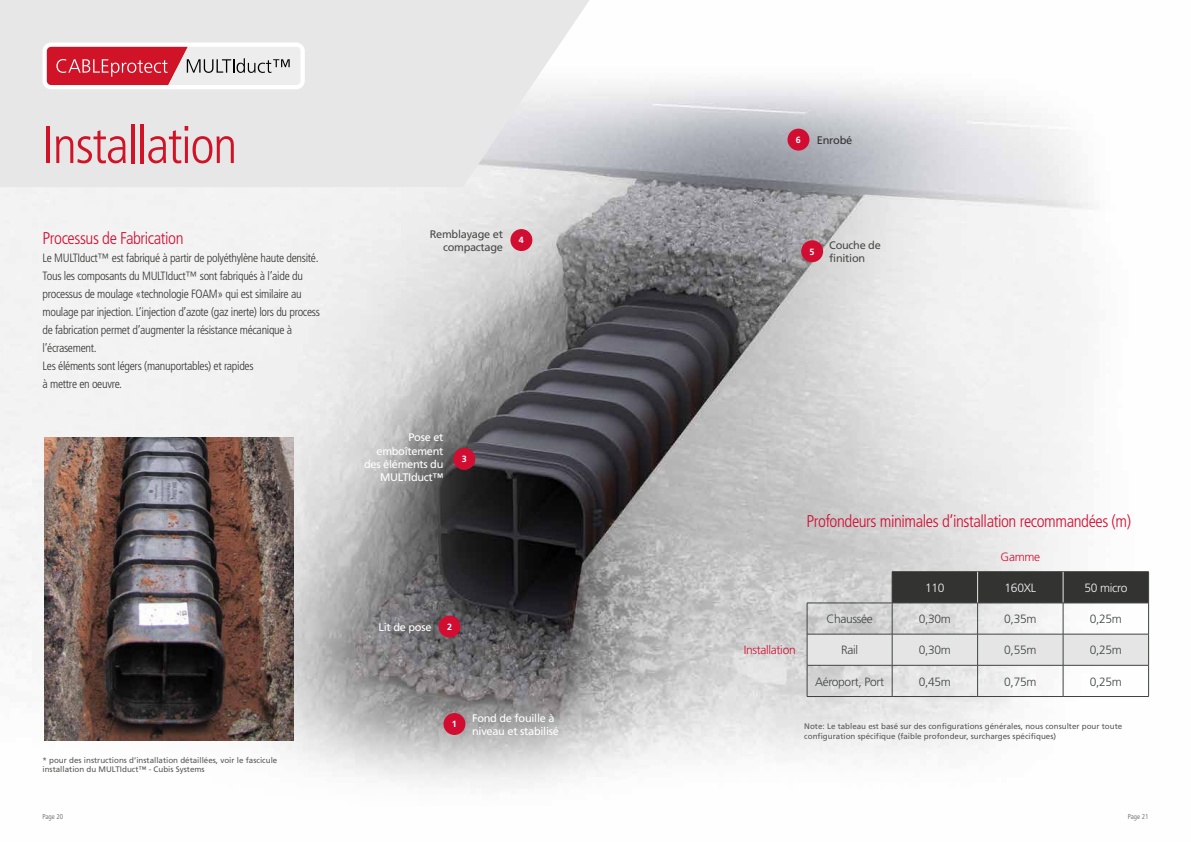
<style>
.page{position:relative;width:1191px;height:842px;background:#fff}
.page>*{position:absolute;margin:0;border:0;box-sizing:border-box;transform-origin:0 0}
.t1{font:300 condensed 52px "Frutiger";letter-spacing:-.025em;color:#d11327}
.t2{font:300 condensed 17px "Frutiger";letter-spacing:-.025em;color:#d10e31}
.t3{font:300 condensed 12px/18px "Frutiger";letter-spacing:-.025em;color:#333332}
.t4{font:300 12px "Frutiger";letter-spacing:-.025em;color:#3d4541}
.t5{font:300 12px "Frutiger";letter-spacing:-.025em;color:#d10e31}
.t6{font:300 12px "Frutiger";letter-spacing:-.025em;color:#f8f7f7}
.t7{font:11px/13.2px "Frutiger";letter-spacing:-.025em;color:#fff}
.t8{font:11px/13.2px "Frutiger";letter-spacing:-.025em;color:#4a4a49;text-align:right}
.t9{font:11px "Frutiger";letter-spacing:-.025em;color:#333332}
.t10{font:700 9px "Frutiger";color:#fff}
.t11{font:8px/9.6px "Frutiger";color:#575756}
.t12{font:300 condensed 7px "Frutiger";color:#575756}
</style>
<div class="page">
<img style="left:33px;top:0;width:1117px;height:801px">
<svg style="left:0;top:0;width:589px;height:187px;background:#e6e6e7"></svg>
<div style="left:43px;top:43px;width:262px;height:46px;background:#fff;border-radius:9px"></div>
<svg style="left:47px;top:47px;width:253px;height:38px;background:#d77c86"></svg>
<div style="left:443px;top:713px;width:22px;height:22px;background:#d10e31;border-radius:50%"></div>
<div style="left:438px;top:616px;width:22px;height:22px;background:#d10e31;border-radius:50%"></div>
<div style="left:453px;top:448px;width:22px;height:22px;background:#d10e31;border-radius:50%"></div>
<div style="left:510px;top:229px;width:22px;height:22px;background:#d10e31;border-radius:50%"></div>
<div style="left:801px;top:240px;width:22px;height:22px;background:#d10e31;border-radius:50%"></div>
<div style="left:787px;top:129px;width:22px;height:22px;background:#d10e31;border-radius:50%"></div>
<img style="left:44px;top:437px;width:249px;height:303px">
<div style="left:893px;top:573px;width:255px;height:30px;background:#333332"></div>
<div style="left:808px;top:635px;width:340px;height:30px;background:#e5e5e5"></div>
<hr style="left:807px;top:603px;width:85px;height:1px;background:#3d4541">
<hr style="left:807px;top:603px;width:1px;height:31px;background:#3d4541">
<hr style="left:892px;top:603px;width:1px;height:31px;background:#3d4541">
<hr style="left:977px;top:603px;width:1px;height:31px;background:#3d4541">
<hr style="left:1063px;top:603px;width:1px;height:31px;background:#3d4541">
<hr style="left:1148px;top:603px;width:1px;height:31px;background:#3d4541">
<hr style="left:807px;top:634px;width:85px;height:1px;background:#3d4541">
<hr style="left:807px;top:634px;width:1px;height:31px;background:#3d4541">
<hr style="left:892px;top:634px;width:85px;height:1px;background:#3d4541">
<hr style="left:892px;top:634px;width:1px;height:31px;background:#3d4541">
<hr style="left:977px;top:634px;width:86px;height:1px;background:#3d4541">
<hr style="left:977px;top:634px;width:1px;height:31px;background:#3d4541">
<hr style="left:1063px;top:634px;width:85px;height:1px;background:#3d4541">
<hr style="left:1063px;top:634px;width:1px;height:31px;background:#3d4541">
<hr style="left:1148px;top:634px;width:1px;height:31px;background:#3d4541">
<hr style="left:807px;top:665px;width:85px;height:1px;background:#3d4541">
<hr style="left:807px;top:665px;width:1px;height:31px;background:#3d4541">
<hr style="left:892px;top:665px;width:85px;height:1px;background:#3d4541">
<hr style="left:892px;top:665px;width:1px;height:31px;background:#3d4541">
<hr style="left:977px;top:665px;width:86px;height:1px;background:#3d4541">
<hr style="left:977px;top:665px;width:1px;height:31px;background:#3d4541">
<hr style="left:1063px;top:665px;width:85px;height:1px;background:#3d4541">
<hr style="left:1063px;top:665px;width:1px;height:31px;background:#3d4541">
<hr style="left:1148px;top:665px;width:1px;height:31px;background:#3d4541">
<hr style="left:807px;top:696px;width:85px;height:1px;background:#3d4541">
<hr style="left:892px;top:696px;width:85px;height:1px;background:#3d4541">
<hr style="left:977px;top:696px;width:86px;height:1px;background:#3d4541">
<hr style="left:1063px;top:696px;width:85px;height:1px;background:#3d4541">
<hr style="left:977px;top:572px;width:86px;height:1px;background:#333332">
<hr style="left:1063px;top:572px;width:85px;height:1px;background:#333332">
<hr style="left:1063px;top:572px;width:1px;height:31px;background:#e7e7e7">
<hr style="left:1148px;top:572px;width:1px;height:31px;background:#3d4541">
<hr style="left:977px;top:603px;width:86px;height:1px;background:#3d4541">
<hr style="left:1063px;top:603px;width:85px;height:1px;background:#3d4541">
<hr style="left:892px;top:572px;width:85px;height:1px;background:#333332">
<hr style="left:892px;top:572px;width:1px;height:31px;background:#333332">
<hr style="left:977px;top:572px;width:1px;height:31px;background:#e7e7e7">
<hr style="left:892px;top:603px;width:85px;height:1px;background:#3d4541">
<h1 class="t1" style="left:43px;top:116px;width:196px">Installation</h1>
<h2 class="t2" style="left:43px;top:228px;width:143px">Processus de Fabrication</h2>
<p class="t3" style="left:43px;top:249px;width:279px">Le MULTIduct™ est fabriqué à partir de polyéthylène haute densité.<br>Tous les composants du MULTIduct™ sont fabriqués à l’aide du processus de moulage «technologie FOAM» qui est similaire au moulage par injection. L’injection d’azote (gaz inerte) lors du process de fabrication permet d’augmenter la résistance mécanique à l’écrasement.<br>Les éléments sont légers (manuportables) et rapides<br>à mettre en oeuvre.</p>
<p class="t11" style="left:43px;top:755px;width:236px">* pour des instructions d’installation détaillées, voir le fascicule installation du MULTIduct™ - Cubis Systems</p>
<p class="t10" style="left:796px;top:135px;width:7px">6</p>
<p class="t9" style="left:817px;top:133px;width:37px">Enrobé</p>
<p class="t8" style="left:430px;top:227px;width:75px">Remblayage et compactage</p>
<p class="t8" style="left:829px;top:238px;width:53px;text-align:left">Couche de finition</p>
<p class="t10" style="left:519px;top:235px;width:7px">4</p>
<p class="t10" style="left:809px;top:246px;width:7px">5</p>
<p class="t7" style="left:364px;top:431px;width:81px;text-align:right">Pose et emboîtement des éléments du<br>MULTIduct™</p>
<p class="t10" style="left:462px;top:454px;width:7px">3</p>
<p class="t7" style="left:378px;top:620px;width:54px">Lit de pose</p>
<p class="t10" style="left:447px;top:621px;width:7px">2</p>
<p class="t10" style="left:452px;top:719px;width:7px">1</p>
<p class="t7" style="left:472px;top:711px;width:88px">Fond de fouille à niveau et stabilisé</p>
<p class="t5" style="left:743px;top:643px;width:54px">Installation</p>
<h2 class="t2" style="left:806px;top:511px;width:326px">Profondeurs minimales d’installation recommandées (m)</h2>
<p class="t5" style="left:1000px;top:550px;width:41px">Gamme</p>
<p class="t6" style="left:925px;top:581px;width:21px">110</p>
<p class="t6" style="left:1004px;top:581px;width:33px">160XL</p>
<p class="t6" style="left:1084px;top:581px;width:45px">50 micro</p>
<p class="t4" style="left:826px;top:612px;width:48px">Chaussée</p>
<p class="t4" style="left:918px;top:612px;width:34px">0,30m</p>
<p class="t4" style="left:1004px;top:612px;width:34px">0,35m</p>
<p class="t4" style="left:1089px;top:612px;width:34px">0,25m</p>
<p class="t4" style="left:841px;top:643px;width:19px">Rail</p>
<p class="t4" style="left:918px;top:643px;width:34px">0,30m</p>
<p class="t4" style="left:1004px;top:643px;width:34px">0,55m</p>
<p class="t4" style="left:1089px;top:643px;width:34px">0,25m</p>
<p class="t4" style="left:815px;top:675px;width:71px">Aéroport, Port</p>
<p class="t4" style="left:918px;top:675px;width:34px">0,45m</p>
<p class="t4" style="left:1004px;top:675px;width:34px">0,75m</p>
<p class="t4" style="left:1089px;top:675px;width:34px">0,25m</p>
<p class="t11" style="left:804px;top:722px;width:319px">Note: Le tableau est basé sur des configurations générales, nous consulter pour toute configuration spécifique (faible profondeur, surcharges spécifiques)</p>
<p class="t12" style="left:43px;top:812px;width:22px">Page 20</p>
<p class="t12" style="left:1127px;top:812px;width:22px">Page 21</p>
</div>
